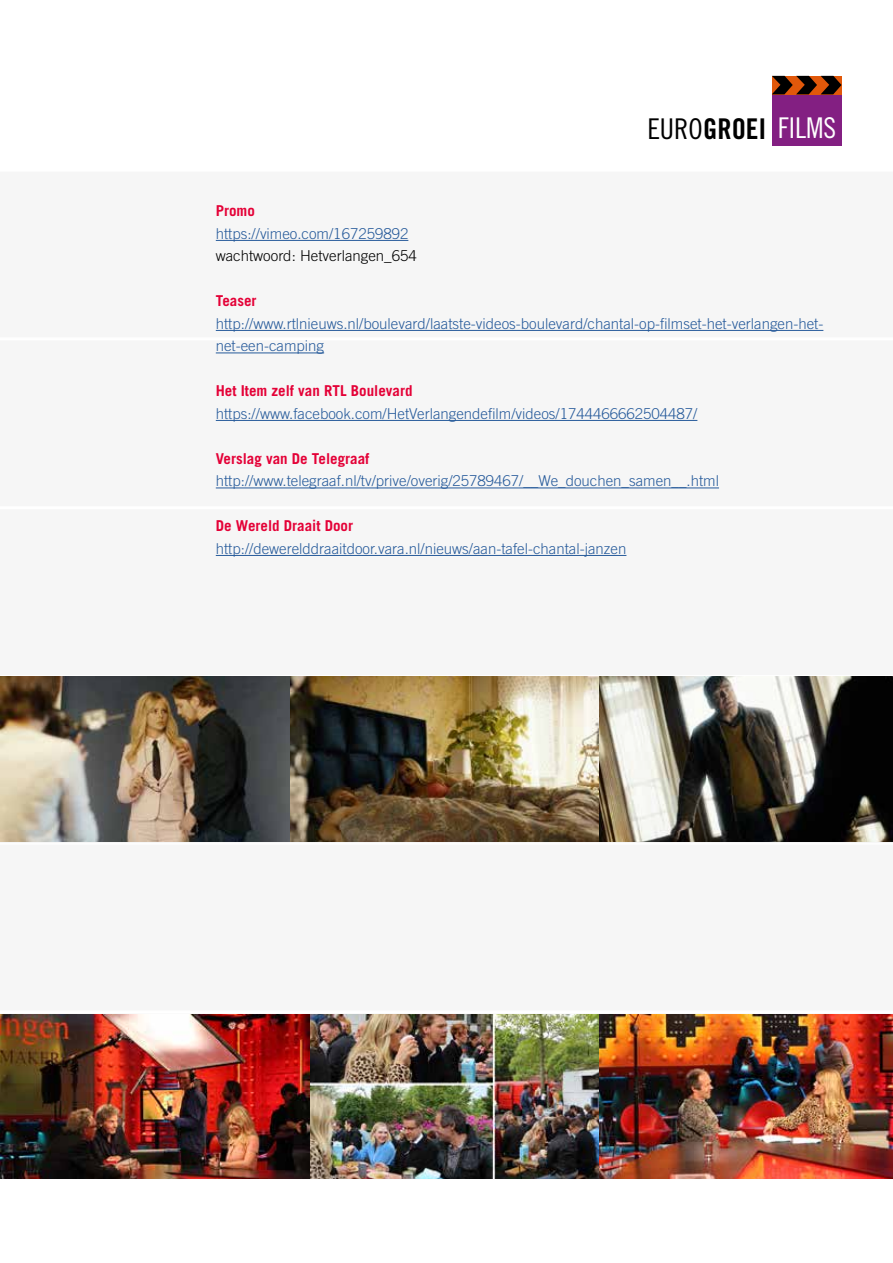
<style>
.page{position:relative;width:893px;height:1263px;background:#fff}
.page>*{position:absolute;margin:0;border:0;box-sizing:border-box;transform-origin:0 0}
.t1{font:28.5px "Trade Gothic Bold Cond Twenty";color:#000}
.t2{font:300 15px/22.5px "Trade Gothic";color:#275b9b}
.t3{font:700 15px "Trade Gothic";color:#e40137}
.t4{font:300 15px "Trade Gothic";color:#000}
.s1{font-family:"Trade Gothic Cond Eighteen"}
.s2{font-family:"Trade Gothic Cond Eighteen";color:#fff}
</style>
<div class="page">
<svg style="left:0;top:1178px;width:893px;height:1px"></svg>
<div style="left:215px;top:352px;width:505px;height:137px;background:#f6f6f6"></div>
<div style="left:215px;top:239px;width:609px;height:92px;background:#f6f6f6"></div>
<div style="left:772px;top:76px;width:69px;height:70px;background:#831f82"></div>
<svg style="left:772px;top:76px;width:69px;height:18px"></svg>
<hr style="left:216px;top:240px;width:192px;height:1px;background:#275b9b">
<hr style="left:216px;top:330px;width:607px;height:1px;background:#275b9b">
<hr style="left:216px;top:353px;width:108px;height:1px;background:#275b9b">
<hr style="left:216px;top:420px;width:481px;height:1px;background:#275b9b">
<hr style="left:216px;top:488px;width:503px;height:1px;background:#275b9b">
<hr style="left:216px;top:555px;width:410px;height:1px;background:#275b9b">
<img style="left:310px;top:1014px;width:583px;height:164px">
<img style="left:0;top:1014px;width:310px;height:164px">
<img style="left:0;top:676px;width:893px;height:165px">
<h1 class="t1" style="left:647px;top:111px;width:190px"><span class="s1">EURO</span>GROEI <span class="s2">FILMS</span></h1>
<p class="t3" style="left:216px;top:202px;width:41px">Promo</p>
<p class="t2" style="left:216px;top:222px;width:194px">https://vimeo.com/167259892</p>
<p class="t4" style="left:216px;top:247px;width:202px">wachtwoord: Hetverlangen_654</p>
<p class="t3" style="left:216px;top:292px;width:42px">Teaser</p>
<p class="t2" style="left:216px;top:312px;width:608px">http://www.rtlnieuws.nl/boulevard/laatste-videos-boulevard/chantal-op-filmset-het-verlangen-het&shy;net-een-camping</p>
<p class="t3" style="left:216px;top:382px;width:198px">Het Item zelf van RTL Boulevard</p>
<p class="t2" style="left:216px;top:402px;width:483px">https://www.facebook.com/HetVerlangendefilm/videos/1744466662504487/</p>
<p class="t3" style="left:216px;top:449px;width:155px">Verslag van De Telegraaf</p>
<p class="t2" style="left:216px;top:470px;width:505px">http://www.telegraaf.nl/tv/prive/overig/25789467/__We_douchen_samen__.html</p>
<p class="t3" style="left:216px;top:517px;width:139px">De Wereld Draait Door</p>
<p class="t2" style="left:216px;top:537px;width:412px">http://dewerelddraaitdoor.vara.nl/nieuws/aan-tafel-chantal-janzen</p>
</div>
